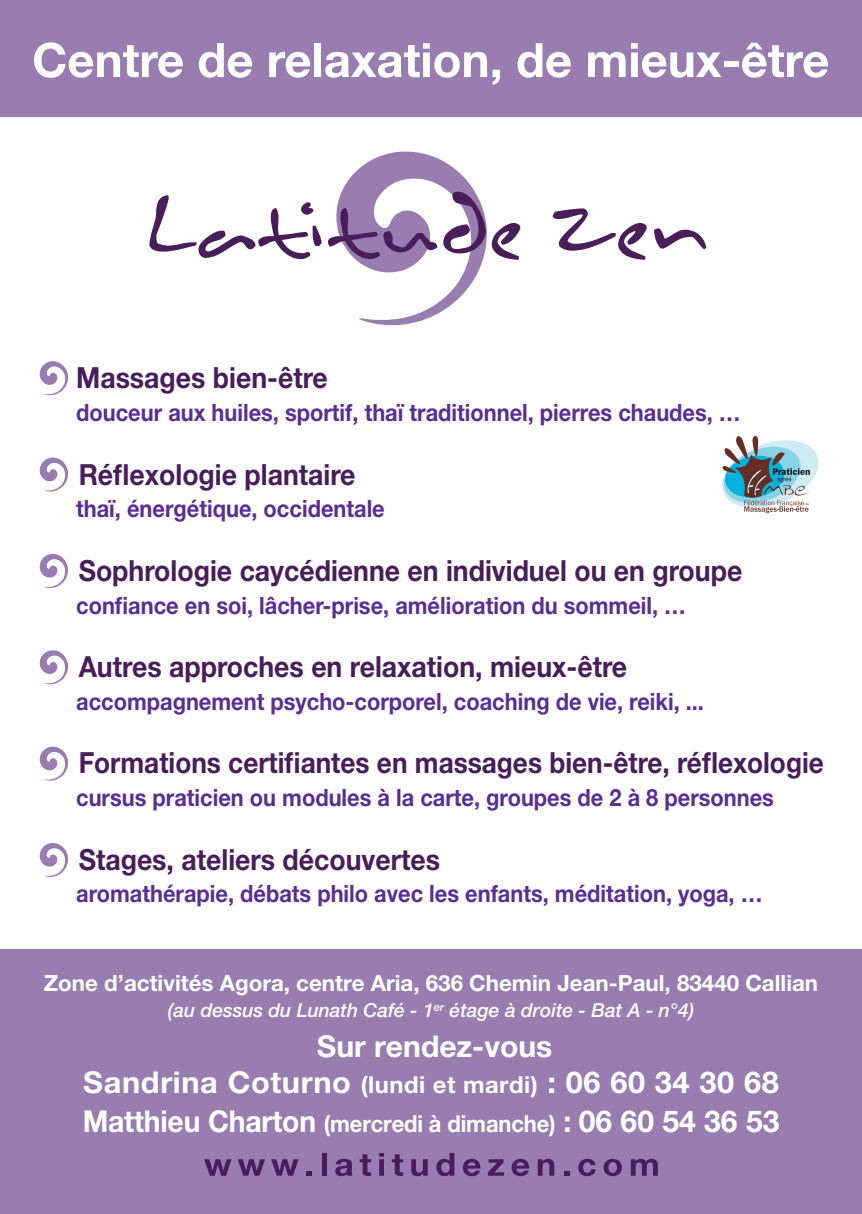
<style>
.page{position:relative;width:862px;height:1214px;background:#fff}
.page>*{position:absolute;margin:0;border:0;box-sizing:border-box;transform-origin:0 0}
.t1{font:96.8px "Inkburrow";letter-spacing:-.015em;color:#481e59}
.t2{font:700 30px/39.6px "Helvetica Neue LT Std";color:#fff}
.t3{font:700 29.2px "Helvetica Neue LT Std";color:#481e59;scale:.91 1}
.t4{font:700 29.2px "Helvetica Neue LT Std";color:#481e59;scale:.9 1}
.t5{font:700 23.8px "Helvetica Neue LT Std";color:#5b2e91;scale:.91 1}
.t6{font:700 22.4px "Helvetica Neue LT Std";color:#fff}
.t7{font:italic 500 19.2px "Helvetica Neue LT Std";color:#fff}
.s1{font-size:23.4px}
</style>
<div class="page">
<div style="left:0;top:0;width:862px;height:116px;background:#997db1"></div>
<svg style="left:34px;top:42px;width:149px;height:36px"></svg>
<svg style="left:199px;top:43px;width:54px;height:35px"></svg>
<svg style="left:269px;top:52px;width:41px;height:26px"></svg>
<div style="left:314px;top:43px;width:7px;height:34px;background:#fff"></div>
<svg style="left:325px;top:43px;width:175px;height:42px"></svg>
<svg style="left:517px;top:43px;width:54px;height:35px"></svg>
<svg style="left:588px;top:52px;width:37px;height:25px"></svg>
<svg style="left:631px;top:43px;width:90px;height:35px"></svg>
<div style="left:724px;top:61px;width:14px;height:6px;background:#fff"></div>
<svg style="left:742px;top:43px;width:86px;height:35px"></svg>
<svg style="left:336px;top:151px;width:151px;height:175px"></svg>
<svg style="left:39px;top:361px;width:30px;height:35px"></svg>
<svg style="left:39px;top:457px;width:30px;height:35px"></svg>
<svg style="left:39px;top:553px;width:30px;height:35px"></svg>
<svg style="left:39px;top:650px;width:30px;height:35px"></svg>
<svg style="left:39px;top:746px;width:30px;height:35px"></svg>
<svg style="left:39px;top:843px;width:30px;height:34px"></svg>
<div style="left:0;top:949px;width:862px;height:264px;background:#997db1"></div>
<svg style="left:204px;top:1159px;width:28px;height:16px"></svg>
<svg style="left:238px;top:1159px;width:27px;height:16px"></svg>
<svg style="left:271px;top:1159px;width:27px;height:16px"></svg>
<svg style="left:306px;top:1171px;width:6px;height:4px"></svg>
<hr style="left:322px;top:1152px;width:4px;height:23px;background:#481e59">
<svg style="left:335px;top:1158px;width:17px;height:17px"></svg>
<svg style="left:360px;top:1154px;width:11px;height:21px"></svg>
<div style="left:379px;top:1159px;width:5px;height:16px;background:#481e59"></div>
<svg style="left:379px;top:1153px;width:5px;height:3px"></svg>
<svg style="left:392px;top:1154px;width:11px;height:21px"></svg>
<svg style="left:411px;top:1159px;width:17px;height:16px"></svg>
<svg style="left:436px;top:1153px;width:18px;height:22px"></svg>
<svg style="left:463px;top:1158px;width:18px;height:17px"></svg>
<svg style="left:488px;top:1159px;width:16px;height:16px"></svg>
<svg style="left:511px;top:1158px;width:18px;height:17px"></svg>
<svg style="left:538px;top:1158px;width:16px;height:17px"></svg>
<svg style="left:564px;top:1171px;width:5px;height:4px"></svg>
<svg style="left:578px;top:1158px;width:18px;height:17px"></svg>
<svg style="left:603px;top:1158px;width:19px;height:17px"></svg>
<svg style="left:631px;top:1158px;width:27px;height:17px"></svg>
<svg style="left:722px;top:436px;width:97px;height:77px"></svg>
<h1 class="t1" style="left:147px;top:163px;width:568px">Latitude Zen</h1>
<p class="t3" style="left:76px;top:367px;width:278px">Massages bien-être</p>
<p class="t5" style="left:76px;top:404px;width:732px">douceur aux huiles, sportif, thaï traditionnel, pierres chaudes, …</p>
<p class="t3" style="left:79px;top:463px;width:306px">Réflexologie plantaire</p>
<p class="t5" style="left:76px;top:500px;width:341px">thaï, énergétique, occidentale</p>
<p class="t3" style="left:79px;top:560px;width:730px">Sophrologie caycédienne en individuel ou en groupe</p>
<p class="t5" style="left:76px;top:596px;width:672px">confiance en soi, lâcher-prise, amélioration du sommeil, …</p>
<p class="t3" style="left:79px;top:656px;width:604px">Autres approches en relaxation, mieux-être</p>
<p class="t5" style="left:76px;top:692px;width:691px">accompagnement psycho-corporel, coaching de vie, reiki, ...</p>
<p class="t4" style="left:79px;top:752px;width:829px">Formations certifiantes en massages bien-être, réflexologie</p>
<p class="t5" style="left:76px;top:789px;width:768px">cursus praticien ou modules à la carte, groupes de 2 à 8 personnes</p>
<p class="t3" style="left:79px;top:848px;width:399px">Stages, ateliers découvertes</p>
<p class="t5" style="left:76px;top:885px;width:756px">aromathérapie, débats philo avec les enfants, méditation, yoga, …</p>
<p class="t6" style="left:44px;top:974px;width:776px">Zone d’activités Agora, centre Aria, 636 Chemin Jean-Paul, 83440 Callian</p>
<p class="t7" style="left:168px;top:1003px;width:528px">(au dessus du Lunath Café - 1<sup>er</sup> étage à droite - Bat A - n°4)</p>
<p class="t2" style="left:317px;top:1029px;width:237px">Sur rendez-vous</p>
<p class="t2" style="left:83px;top:1065px;width:698px">Sandrina Coturno <span class="s1">(lundi et mardi)</span> : 06 60 34 30 68<br>Matthieu Charton <span class="s1">(mercredi à dimanche)</span> : 06 60 54 36 53</p>
</div>
